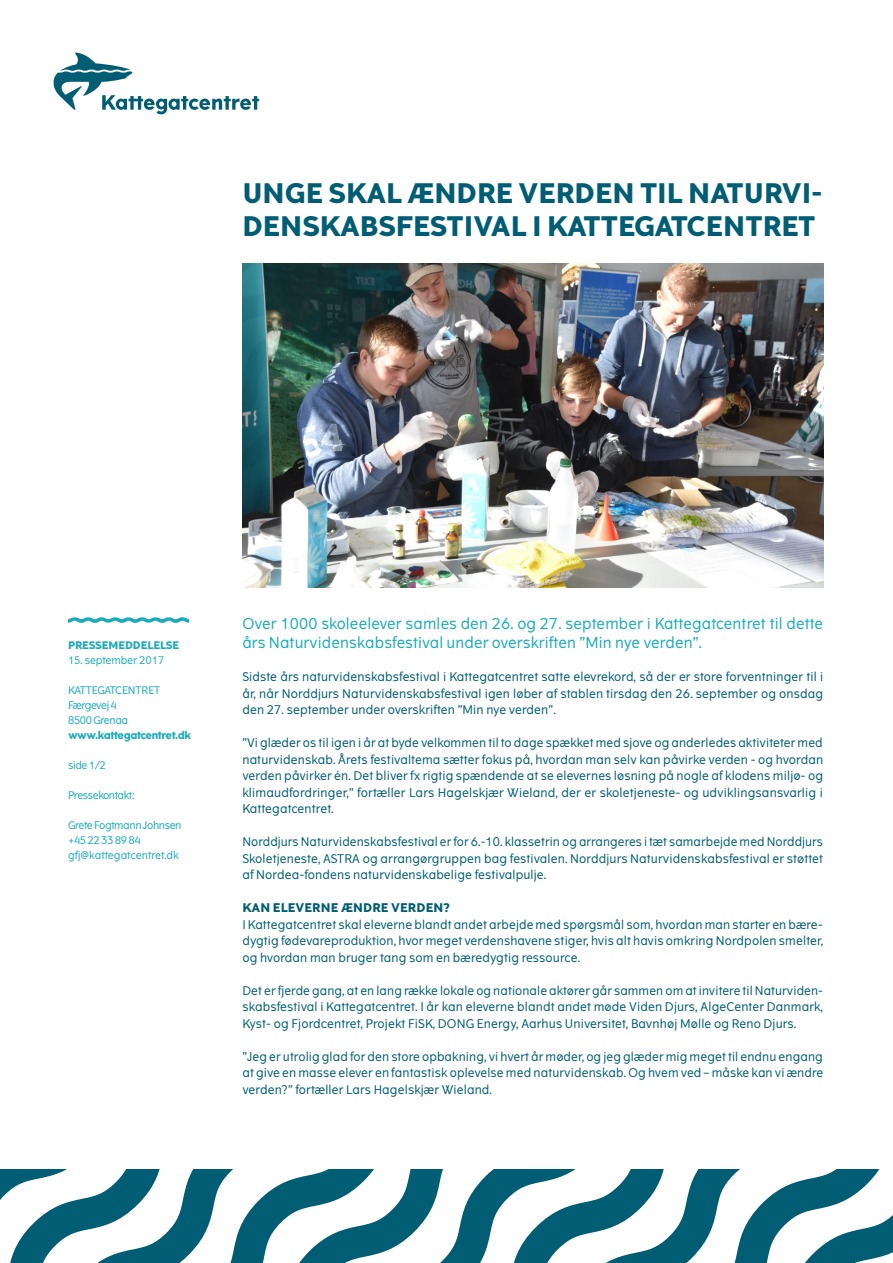
<style>
.page{position:relative;width:893px;height:1263px;background:#fff}
.page>*{position:absolute;margin:0;border:0;box-sizing:border-box;transform-origin:0 0}
.t1{font:700 27px/33px "The Wave";color:#005d73}
.t2{font:15px/19.5px "The Wave";letter-spacing:.01em;color:#19abbc}
.t3{font:12px/16.5px "The Wave";letter-spacing:.01em;color:#005d73;text-align:justify}
.t4{font:700 12px "The Wave";letter-spacing:.01em;color:#005d73}
.t5{font:10.5px "The Wave";letter-spacing:-.04em;color:#19abbc}
.t6{font:10.5px "The Wave";letter-spacing:-.01em;color:#19abbc}
.t7{font:700 10.5px "The Wave";letter-spacing:-.04em;color:#19abbc}
.t8{font:10.5px "The Wave";color:#19abbc}
.t9{font:700 10.5px "The Wave";letter-spacing:-.01em;color:#19abbc}
.t10{font:10.5px "The Wave";letter-spacing:-.07em;color:#19abbc}
</style>
<div class="page">
<img style="left:242px;top:264px;width:581px;height:323px">
<svg style="left:68px;top:617px;width:121px;height:6px"></svg>
<svg style="left:53px;top:53px;width:206px;height:61px"></svg>
<svg style="left:0;top:1170px;width:893px;height:93px"></svg>
<p class="t1" style="left:242px;top:178px;width:581px">UNGE SKAL ÆNDRE VERDEN TIL NATURVI-<br>DENSKABSFESTIVAL I KATTEGATCENTRET</p>
<p class="t9" style="left:68px;top:638px;width:113px">PRESSEMEDDELELSE</p>
<p class="t6" style="left:68px;top:653px;width:98px">15. september 2017</p>
<p class="t6" style="left:68px;top:683px;width:94px">KATTEGATCENTRET</p>
<p class="t10" style="left:68px;top:698px;width:50px">Færgevej 4</p>
<p class="t5" style="left:68px;top:713px;width:62px">8500 Grenaa</p>
<p class="t7" style="left:68px;top:728px;width:124px">www.kattegatcentret.dk</p>
<p class="t5" style="left:68px;top:758px;width:39px">side 1/2</p>
<p class="t5" style="left:68px;top:788px;width:69px">Pressekontakt:</p>
<p class="t5" style="left:68px;top:818px;width:115px">Grete Fogtmann Johnsen</p>
<p class="t5" style="left:68px;top:833px;width:74px">+45 22 33 89 84</p>
<p class="t8" style="left:68px;top:848px;width:112px">gfj@kattegatcentret.dk</p>
<p class="t2" style="left:242px;top:613px;width:582px">Over 1000 skoleelever samles den 26. og 27. september i Kattegatcentret til dette års Naturvidenskabsfestival under overskriften ”Min nye verden”.</p>
<p class="t3" style="left:242px;top:668px;width:582px">Sidste års naturvidenskabsfestival i Kattegatcentret satte elevrekord, så der er store forventninger til i år, når Norddjurs Naturvidenskabsfestival igen løber af stablen tirsdag den 26. september og onsdag den 27. september under overskriften ”Min nye verden”.</p>
<p class="t3" style="left:242px;top:734px;width:582px">”Vi glæder os til igen i år at byde velkommen til to dage spækket med sjove og anderledes aktiviteter med naturvidenskab. Årets festivaltema sætter fokus på, hvordan man selv kan påvirke verden - og hvordan verden påvirker én. Det bliver fx rigtig spændende at se elevernes løsning på nogle af klodens miljø- og klimaudfordringer,” fortæller Lars Hagelskjær Wieland, der er skoletjeneste- og udviklingsansvarlig i Kattegatcentret.</p>
<p class="t3" style="left:242px;top:833px;width:582px">Norddjurs Naturvidenskabsfestival er for 6.-10. klassetrin og arrangeres i tæt samarbejde med Norddjurs Skoletjeneste, ASTRA og arrangørgruppen bag festivalen. Norddjurs Naturvidenskabsfestival er støttet af Nordea-fondens naturvidenskabelige festivalpulje.</p>
<p class="t4" style="left:242px;top:900px;width:209px">KAN ELEVERNE ÆNDRE VERDEN?</p>
<p class="t3" style="left:242px;top:916px;width:582px">I Kattegatcentret skal eleverne blandt andet arbejde med spørgsmål som, hvordan man starter en bære&shy;dygtig fødevareproduktion, hvor meget verdenshavene stiger, hvis alt havis omkring Nordpolen smelter, og hvordan man bruger tang som en bæredygtig ressource.</p>
<p class="t3" style="left:242px;top:982px;width:582px">Det er fjerde gang, at en lang række lokale og nationale aktører går sammen om at invitere til Naturviden&shy;skabsfestival i Kattegatcentret. I år kan eleverne blandt andet møde Viden Djurs, AlgeCenter Danmark, Kyst- og Fjordcentret, Projekt FiSK, DONG Energy, Aarhus Universitet, Bavnhøj Mølle og Reno Djurs.</p>
<p class="t3" style="left:242px;top:1048px;width:582px">”Jeg er utrolig glad for den store opbakning, vi hvert år møder, og jeg glæder mig meget til endnu engang at give en masse elever en fantastisk oplevelse med naturvidenskab. Og hvem ved – måske kan vi ændre verden?” fortæller Lars Hagelskjær Wieland.</p>
</div>
